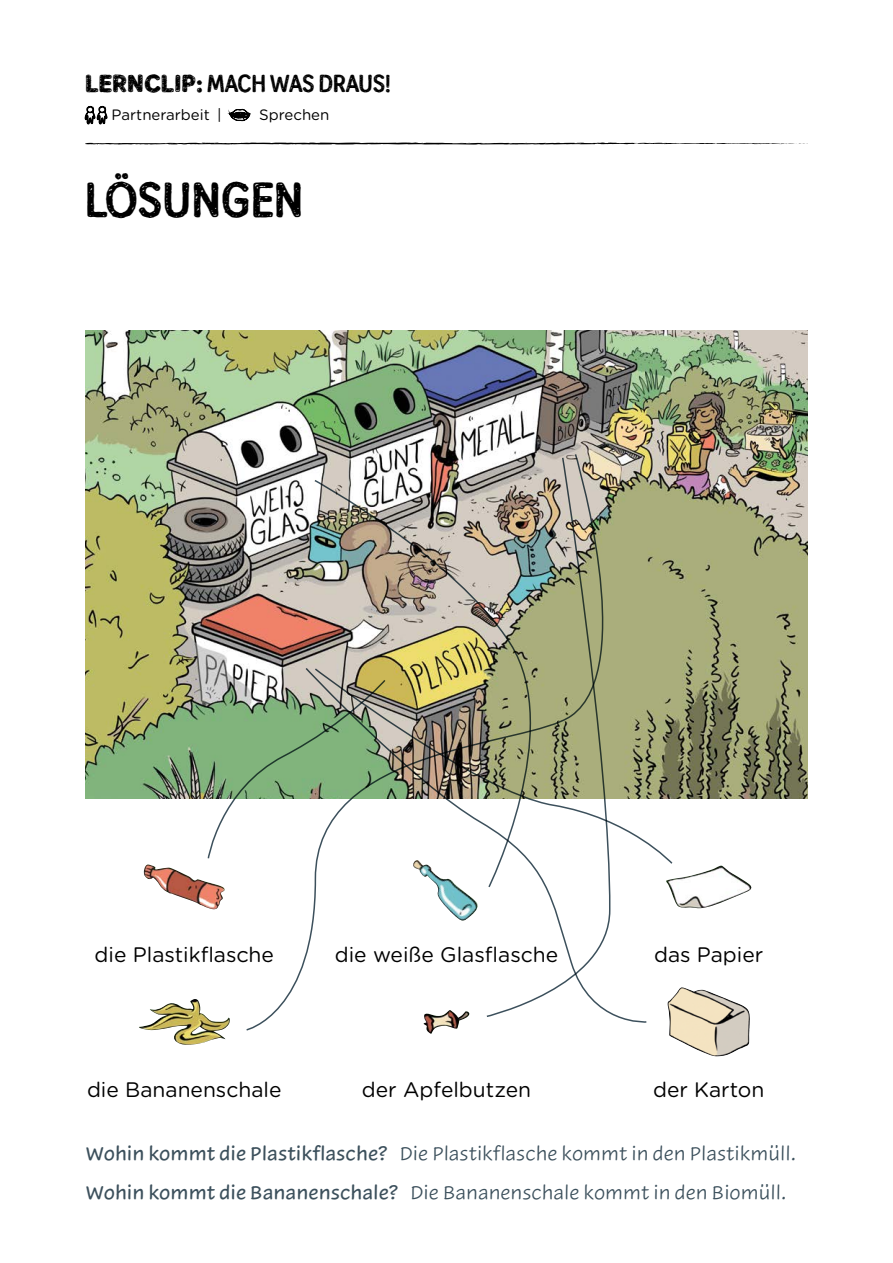
<style>
.page{position:relative;width:893px;height:1263px;background:#fff}
.page>*{position:absolute;margin:0;border:0;box-sizing:border-box;transform-origin:0 0}
.t1{font:48px "Mozzart Sketch Bold Co";letter-spacing:.01em;color:#000}
.t2{font:24px/39.5px "Inkwell Sans";color:#3c505c}
.t3{font:24px "Mozzart Sketch Bold Co";color:#000}
.t4{font:21px "Gotham Rounded";color:#000}
.t5{font:15px "Gotham Rounded";color:#000}
.s1{font-family:"Mozzart Sketch";font-weight:800}
.s2{font-weight:500}
</style>
<div class="page">
<svg style="left:85px;top:106px;width:22px;height:18px"></svg>
<svg style="left:229px;top:109px;width:22px;height:12px"></svg>
<img style="left:144px;top:864px;width:81px;height:45px">
<img style="left:427px;top:1031px;width:6px;height:3px">
<img style="left:667px;top:987px;width:83px;height:69px">
<img style="left:666px;top:865px;width:86px;height:43px">
<img style="left:139px;top:999px;width:91px;height:46px">
<img style="left:85px;top:331px;width:723px;height:468px">
<svg style="left:207px;top:679px;width:38px;height:180px"></svg>
<svg style="left:648px;top:667px;width:25px;height:197px"></svg>
<img style="left:245px;top:453px;width:360px;height:578px">
<svg style="left:305px;top:667px;width:343px;height:357px"></svg>
<svg style="left:85px;top:142px;width:723px;height:3px"></svg>
<p class="t3" style="left:85px;top:70px;width:307px"><span class="s1">LERNCLIP:</span> MACH WAS DRAUS!</p>
<p class="t5" style="left:112px;top:104px;width:112px">Partnerarbeit |</p>
<p class="t5" style="left:259px;top:104px;width:72px">Sprechen</p>
<h1 class="t1" style="left:85px;top:171px;width:220px">LÖSUNGEN</h1>
<p class="t4" style="left:95px;top:940px;width:181px">die Plastikflasche</p>
<p class="t4" style="left:335px;top:940px;width:225px">die weiße Glasflasche</p>
<p class="t4" style="left:654px;top:940px;width:111px">das Papier</p>
<p class="t4" style="left:87px;top:1075px;width:196px">die Bananenschale</p>
<p class="t4" style="left:362px;top:1075px;width:171px">der Apfelbutzen</p>
<p class="t4" style="left:653px;top:1075px;width:113px">der Karton</p>
<p class="t2" style="left:85px;top:1132px;width:713px"><span class="s2">Wohin kommt die Plastikflasche?</span> Die Plastikflasche kommt in den Plastikmüll.<br><span class="s2">Wohin kommt die Bananenschale?</span> Die Bananenschale kommt in den Biomüll.</p>
</div>
